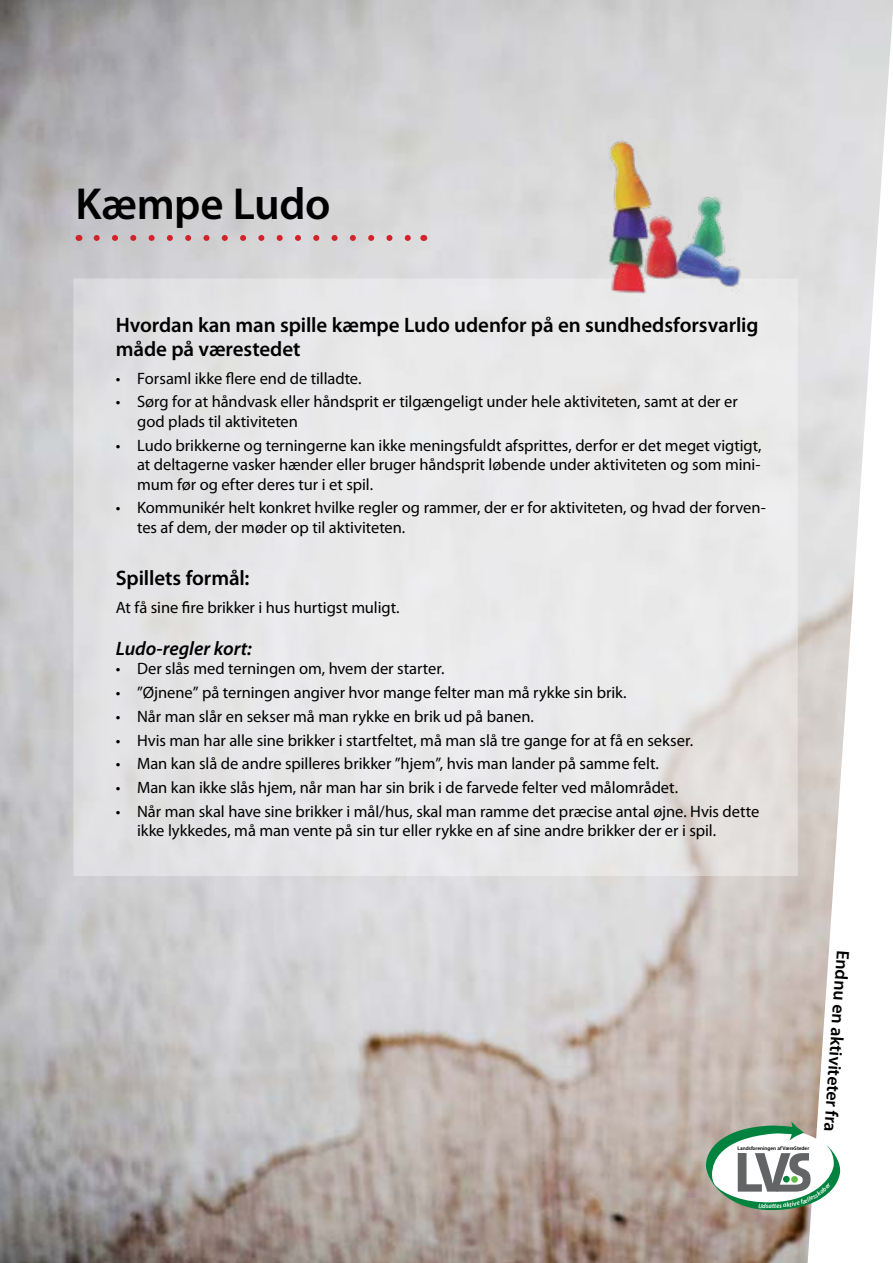
<style>
.page{position:relative;width:893px;height:1263px;background:#fff}
.page>*{position:absolute;margin:0;border:0;box-sizing:border-box;transform-origin:0 0}
.t1{font:600 45px "Myriad Pro";letter-spacing:-.01em;color:#000}
.t2{font:600 21px/24px "Myriad Pro";letter-spacing:-.005em;color:#000}
.t3{font:italic 600 19.5px "Myriad Pro";letter-spacing:-.005em;color:#000}
.t4{font:600 18px "Myriad Pro";color:#000}
.t5{font:16.5px/19.5px "Myriad Pro";letter-spacing:-.005em;color:#000}
.t6{font:600 5.25px "Myriad Pro";color:#000}
</style>
<div class="page">
<img style="left:0;top:0;width:893px;height:1263px">
<div style="left:73px;top:279px;width:725px;height:597px;background:#e8e8e9;border:2px solid #fff"></div>
<svg style="left:97px;top:235px;width:317px;height:6px;background:#d1a5a8"></svg>
<img style="left:590px;top:123px;width:171px;height:171px">
<svg style="left:704px;top:1121px;width:137px;height:89px"></svg>
<h1 class="t1" style="left:75px;top:175px;width:257px">Kæmpe Ludo</h1>
<p class="t2" style="left:116px;top:312px;width:644px">Hvordan kan man spille kæmpe Ludo udenfor på en sundhedsforsvarlig måde på værestedet</p>
<p class="t5" style="left:116px;top:368px;width:247px">• Forsaml ikke flere end de tilladte.</p>
<p class="t5" style="left:137px;top:392px;width:602px;text-indent:-21px">• Sørg for at håndvask eller håndsprit er tilgængeligt under hele aktiviteten, samt at der er god plads til aktiviteten</p>
<p class="t5" style="left:137px;top:435px;width:626px;text-align:justify;text-indent:-21px">• Ludo brikkerne og terningerne kan ikke meningsfuldt afsprittes, derfor er det meget vigtigt, at deltagerne vasker hænder eller bruger håndsprit løbende under aktiviteten og som mini&shy;mum før og efter deres tur i et spil.</p>
<p class="t5" style="left:137px;top:498px;width:630px;text-indent:-21px">• Kommunikér helt konkret hvilke regler og rammer, der er for aktiviteten, og hvad der forven&shy;tes af dem, der møder op til aktiviteten.</p>
<p class="t2" style="left:116px;top:565px;width:135px">Spillets formål:</p>
<p class="t5" style="left:116px;top:597px;width:285px">At få sine fire brikker i hus hurtigst muligt.</p>
<p class="t3" style="left:116px;top:636px;width:137px">Ludo-regler kort:</p>
<p class="t5" style="left:116px;top:659px;width:330px">• Der slås med terningen om, hvem der starter.</p>
<p class="t5" style="left:116px;top:682px;width:512px">• ”Øjnene” på terningen angiver hvor mange felter man må rykke sin brik.</p>
<p class="t5" style="left:116px;top:706px;width:420px">• Når man slår en sekser må man rykke en brik ud på banen.</p>
<p class="t5" style="left:116px;top:730px;width:579px">• Hvis man har alle sine brikker i startfeltet, må man slå tre gange for at få en sekser.</p>
<p class="t5" style="left:116px;top:754px;width:544px">• Man kan slå de andre spilleres brikker ”hjem”, hvis man lander på samme felt.</p>
<p class="t5" style="left:116px;top:777px;width:564px">• Man kan ikke slås hjem, når man har sin brik i de farvede felter ved målområdet.</p>
<p class="t5" style="left:137px;top:801px;width:624px;text-indent:-21px">• Når man skal have sine brikker i mål/hus, skal man ramme det præcise antal øjne. Hvis dette ikke lykkedes, må man vente på sin tur eller rykke en af sine andre brikker der er i spil.</p>
<p class="t6" style="left:737px;top:1145px;width:73px">Landsforeningen af VæreSteder</p>
<p class="t4" style="left:854px;top:951px;width:183px;rotate:94deg">Endnu en aktiviteter fra</p>
</div>
